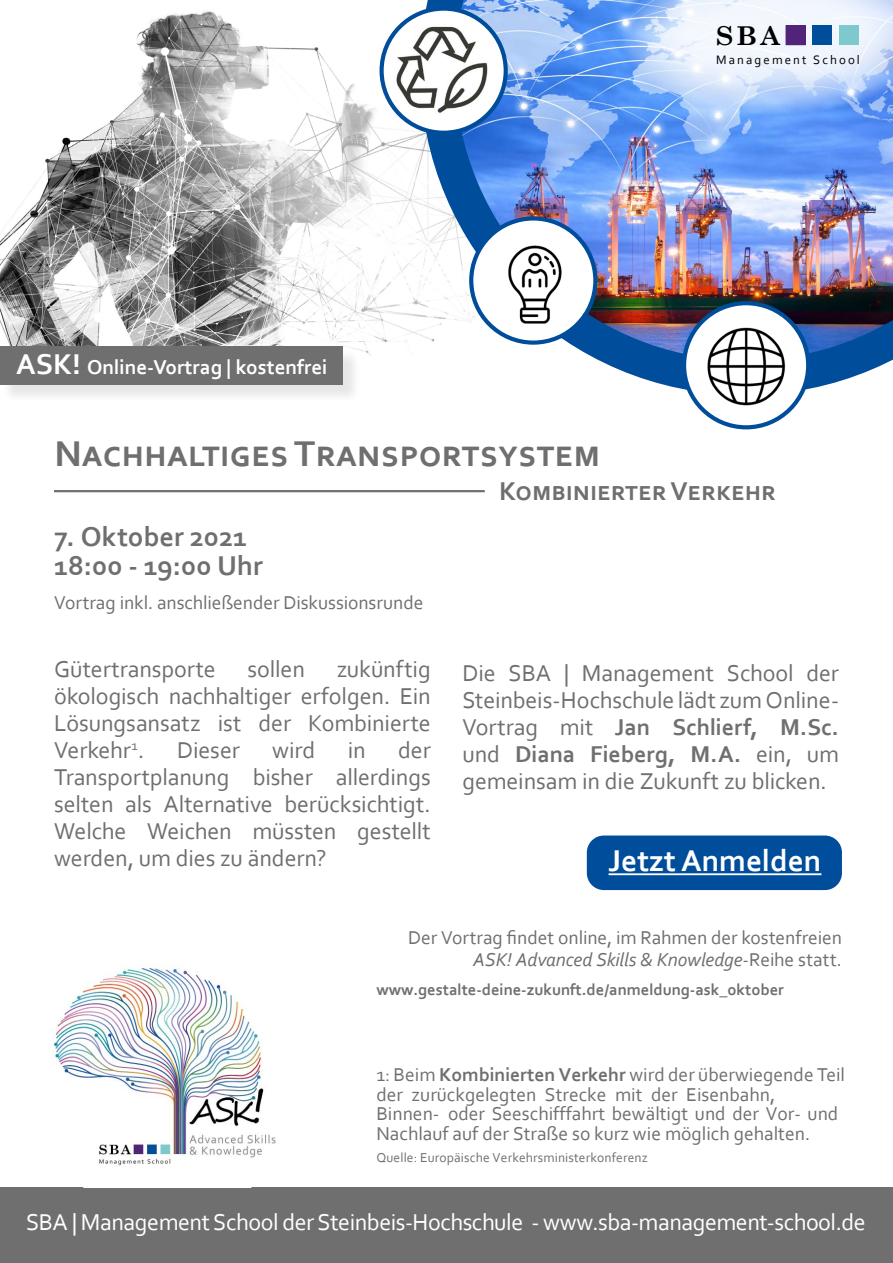
<style>
.page{position:relative;width:893px;height:1263px;background:#fff}
.page>*{position:absolute;margin:0;border:0;box-sizing:border-box;transform-origin:0 0}
.t1{font:700 37.5px "Corbel";color:#706f6f}
.t2{font:700 31.5px "Corbel";color:#fff}
.t3{font:700 28.5px/28.5px "Corbel";color:#706f6f}
.t4{font:700 27px "Corbel";color:#706f6f}
.t5{font:700 25.95px "Century Schoolbook";color:#000}
.t6{font:24px/27px "Corbel";letter-spacing:-.005em;color:#706f6f;text-align:justify}
.t7{font:24px "Corbel";letter-spacing:-.02em;color:#fff}
.t8{font:700 21px "Corbel";color:#fff}
.t9{font:19.5px/19.5px "Corbel";color:#706f6f;text-align:right}
.t10{font:700 16.5px "Corbel";color:#706f6f}
.t11{font:13.5px "Corbel";letter-spacing:.01em;color:#706f6f}
.t12{font:12.9px "Corbel";letter-spacing:.165em;color:#000}
.s1{font-size:30px}
.s2{font-weight:700}
.s3{font-style:italic}
</style>
<div class="page">
<img style="left:0;top:10px;width:420px;height:345px">
<div style="left:0;top:1187px;width:893px;height:76px;background:#706f6f"></div>
<hr style="left:54px;top:490px;width:431px;height:2px;background:#706f6f">
<img style="left:53px;top:965px;width:223px;height:223px">
<div style="left:1px;top:349px;width:360px;height:55px;background:#000;opacity:.1"></div>
<div style="left:0;top:347px;width:342px;height:38px;background:#706f6f"></div>
<img style="left:420px;top:0;width:473px;height:395px">
<img style="left:684px;top:303px;width:124px;height:124px;border-radius:62px">
<div style="left:682px;top:301px;width:128px;height:128px;border:4px solid #004e9b;border-radius:50%"></div>
<img style="left:471px;top:218px;width:124px;height:125px;border-radius:62px">
<div style="left:469px;top:216px;width:128px;height:129px;border:4px solid #004e9b;border-radius:50%"></div>
<img style="left:382px;top:9px;width:124px;height:124px;border-radius:62px">
<div style="left:379px;top:7px;width:129px;height:128px;border:4px solid #004e9b;border-radius:50%"></div>
<svg style="left:621px;top:0;width:272px;height:114px"></svg>
<div style="left:786px;top:26px;width:19px;height:19px;background:#51247a"></div>
<div style="left:813px;top:26px;width:19px;height:19px;background:#004e9b"></div>
<div style="left:840px;top:26px;width:19px;height:19px;background:#7ec9cd"></div>
<div style="left:587px;top:835px;width:255px;height:55px;background:#004e9b;border-radius:17px"></div>
<hr style="left:609px;top:873px;width:212px;height:2px;background:#fff">
<p class="t8" style="left:16px;top:354px;width:313px"><span class="s1">ASK!</span> Online-Vortrag | kostenfrei</p>
<p class="t5" style="left:716px;top:15px;width:66px">SBA</p>
<p class="t12" style="left:716px;top:51px;width:145px">Management School</p>
<h1 class="t1" style="left:55px;top:430px;width:547px">Nachhaltiges Transportsystem</h1>
<p class="t4" style="left:499px;top:475px;width:279px">Kombinierter Verkehr</p>
<p class="t3" style="left:54px;top:522px;width:210px">7. Oktober 2021<br>18:00 - 19:00 Uhr</p>
<p class="t9" style="left:54px;top:593px;width:371px">Vortrag inkl. anschließender Diskussionsrunde</p>
<p class="t6" style="left:54px;top:655px;width:378px;text-indent:282px">zukünftig ökologisch nachhaltiger erfolgen. Ein Lösungsansatz ist der Kombinierte Verkehr<sup>1</sup>.</p>
<p class="t6" style="left:54px;top:655px;width:163px">Gütertransporte</p>
<p class="t6" style="left:247px;top:655px;width:59px">sollen</p>
<p class="t6" style="left:54px;top:736px;width:378px;text-indent:344px">der Transportplanung bisher allerdings selten als Alternative berücksichtigt.<br>Welche Weichen müssten gestellt werden, um dies zu ändern?</p>
<p class="t6" style="left:177px;top:736px;width:64px">Dieser</p>
<p class="t6" style="left:272px;top:736px;width:45px">wird</p>
<p class="t6" style="left:348px;top:736px;width:20px">in</p>
<p class="t6" style="left:462px;top:659px;width:378px">Die SBA | Management School der Steinbeis-Hochschule lädt zum Online-Vortrag mit <span class="s2">Jan Schlierf, M.Sc. </span>und <span class="s2">Diana Fieberg, M.A.</span> ein, um gemeinsam in die Zukunft zu blicken.</p>
<h2 class="t2" style="left:609px;top:841px;width:214px">Jetzt Anmelden</h2>
<p class="t9" style="left:408px;top:925px;width:435px;line-height:22.5px">Der Vortrag findet online, im Rahmen der kostenfreien<br><span class="s3">ASK! Advanced Skills &amp; Knowledge-</span>Reihe statt.</p>
<p class="t10" style="left:376px;top:979px;width:409px">www.gestalte-deine-zukunft.de/anmeldung-ask_oktober</p>
<p class="t9" style="left:376px;top:1064px;width:470px;text-align:left">1: Beim <span class="s2">Kombinierten Verkehr</span> wird der überwiegende Teil der zurückgelegten Strecke mit der Eisenbahn,<br>Binnen- oder Seeschifffahrt bewältigt und der Vor- und Nachlauf auf der Straße so kurz wie möglich gehalten.</p>
<p class="t11" style="left:376px;top:1149px;width:273px">Quelle: Europäische Verkehrsministerkonferenz</p>
<p class="t7" style="left:26px;top:1207px;width:841px">SBA | Management School der Steinbeis-Hochschule - www.sba-management-school.de</p>
</div>
